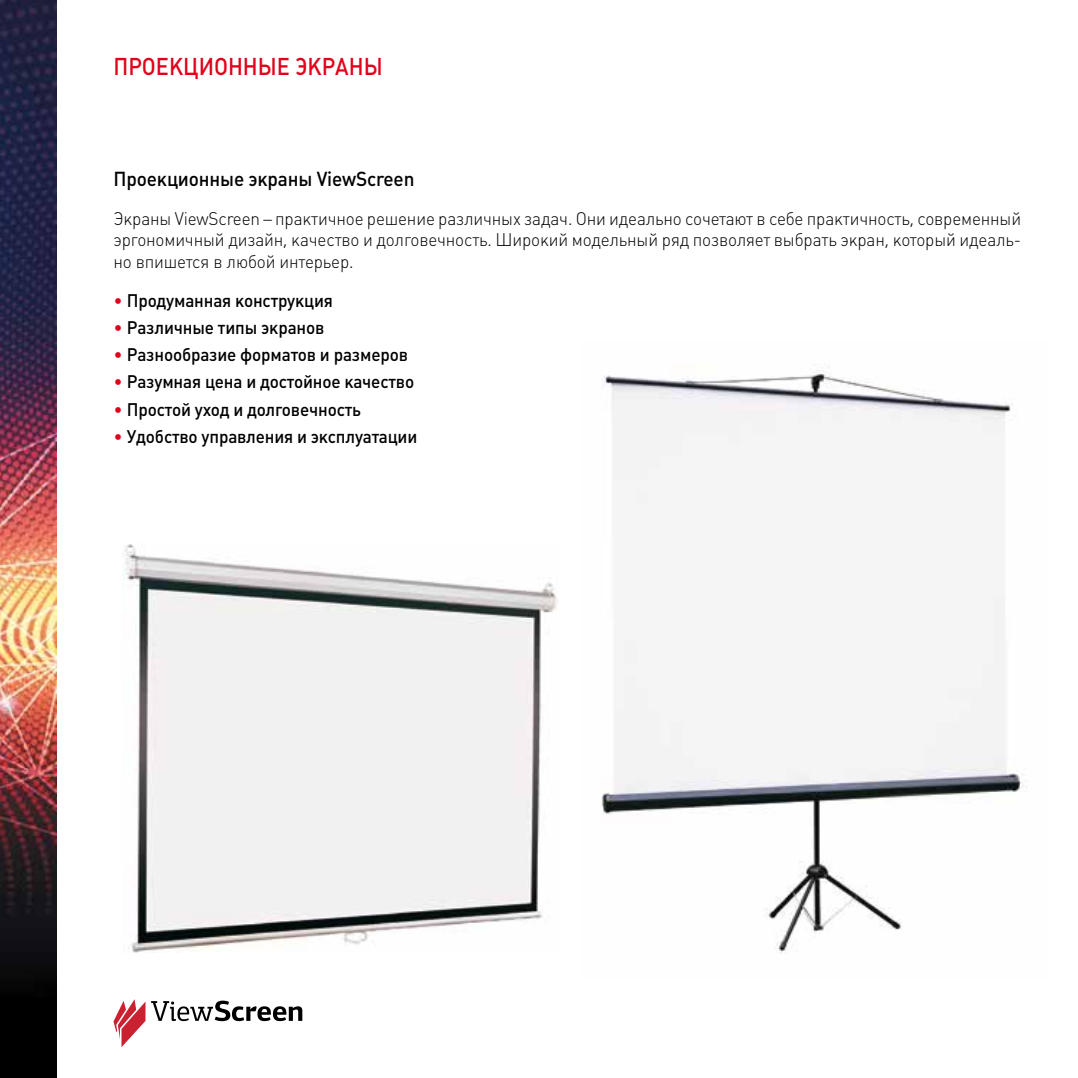
<style>
.page{position:relative;width:1078px;height:1078px;background:#fff}
.page>*{position:absolute;margin:0;border:0;box-sizing:border-box;transform-origin:0 0}
.t1{font:24px "Plumb Medium C";color:#e2001a;scale:.9 1}
.t2{font:20px "Plumb Medium C";letter-spacing:-.01em;color:#000;scale:.95 1}
.t3{font:18px/21.6px "Plumb Light C";letter-spacing:-.01em;color:#000;text-align:justify;scale:.95 1}
.t4{font:18px "Plumb Medium C";letter-spacing:-.01em;color:#000;scale:.95 1}
.s1{font-family:"Plumb Light C";color:#e2001a}
</style>
<div class="page">
<img style="left:0;top:0;width:57px;height:1077px">
<img style="left:601px;top:367px;width:426px;height:586px">
<img style="left:122px;top:544px;width:435px;height:408px">
<svg style="left:151px;top:1000px;width:151px;height:20px"></svg>
<svg style="left:113px;top:999px;width:32px;height:47px"></svg>
<h1 class="t1" style="left:113px;top:53px;width:300px">ПРОЕКЦИОННЫЕ ЭКРАНЫ</h1>
<p class="t2" style="left:113px;top:167px;width:318px">Проекционные экраны ViewScreen</p>
<p class="t3" style="left:113px;top:207px;width:956px">Экраны ViewScreen – практичное решение различных задач. Они идеально сочетают в себе практичность, современный эргономичный дизайн, качество и долговечность. Широкий модельный ряд позволяет выбрать экран, который идеаль&shy;но впишется в любой интерьер.</p>
<p class="t4" style="left:113px;top:290px;width:233px"><span class="s1">•</span> Продуманная конструкция</p>
<p class="t4" style="left:113px;top:317px;width:223px"><span class="s1">•</span> Различные типы экранов</p>
<p class="t4" style="left:113px;top:344px;width:311px"><span class="s1">•</span> Разнообразие форматов и размеров</p>
<p class="t4" style="left:113px;top:371px;width:318px"><span class="s1">•</span> Разумная цена и достойное качество</p>
<p class="t4" style="left:113px;top:399px;width:262px"><span class="s1">•</span> Простой уход и долговечность</p>
<p class="t4" style="left:113px;top:426px;width:321px"><span class="s1">•</span> Удобство управления и эксплуатации</p>
</div>
